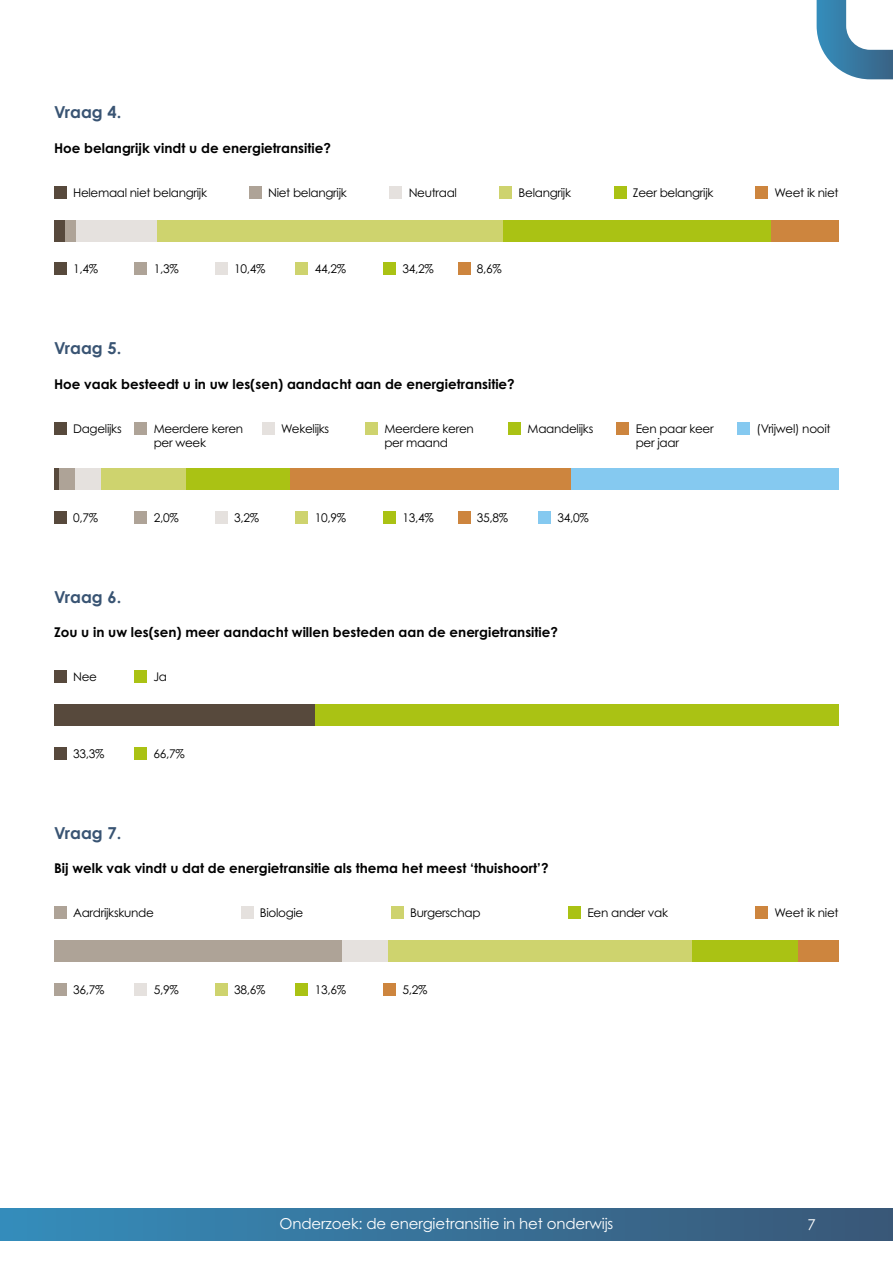
<style>
.page{position:relative;width:893px;height:1263px;background:#fff}
.page>*{position:absolute;margin:0;border:0;box-sizing:border-box;transform-origin:0 0}
.t1{font:700 16.5px "Century Gothic Pro";color:#395473}
.t2{font:15px "Century Gothic Pro";letter-spacing:-.01em;color:#fff}
.t3{font:700 13.5px "Century Gothic Pro";color:#000}
.t4{font:12px/14.4px "Century Gothic Pro";letter-spacing:-.025em;color:#000}
</style>
<div class="page">
<div style="left:0;top:1209px;width:893px;height:31px;background:linear-gradient(to right,#358dbb,#3a5776)"></div>
<svg style="left:817px;top:0;width:76px;height:79px"></svg>
<div style="left:54px;top:262px;width:13px;height:13px;background:#57493c"></div>
<div style="left:54px;top:983px;width:13px;height:12px;background:#aea397"></div>
<div style="left:54px;top:747px;width:13px;height:13px;background:#57493c"></div>
<div style="left:54px;top:511px;width:13px;height:13px;background:#57493c"></div>
<div style="left:135px;top:262px;width:12px;height:13px;background:#aea397"></div>
<div style="left:135px;top:983px;width:12px;height:12px;background:#e5e1de"></div>
<div style="left:135px;top:511px;width:12px;height:13px;background:#aea397"></div>
<div style="left:215px;top:262px;width:13px;height:13px;background:#e5e1de"></div>
<div style="left:215px;top:983px;width:13px;height:12px;background:#ced36e"></div>
<div style="left:215px;top:511px;width:13px;height:13px;background:#e5e1de"></div>
<div style="left:296px;top:262px;width:12px;height:13px;background:#ced36e"></div>
<div style="left:296px;top:983px;width:12px;height:12px;background:#aac214"></div>
<div style="left:296px;top:511px;width:12px;height:13px;background:#ced36e"></div>
<div style="left:383px;top:262px;width:13px;height:13px;background:#aac214"></div>
<div style="left:134px;top:747px;width:13px;height:13px;background:#aac214"></div>
<div style="left:383px;top:511px;width:13px;height:13px;background:#aac214"></div>
<div style="left:458px;top:262px;width:12px;height:13px;background:#cd853e"></div>
<div style="left:383px;top:983px;width:13px;height:12px;background:#cd853e"></div>
<div style="left:458px;top:511px;width:12px;height:13px;background:#cd853e"></div>
<div style="left:538px;top:511px;width:13px;height:13px;background:#85c9f0"></div>
<div style="left:54px;top:186px;width:13px;height:13px;background:#57493c"></div>
<div style="left:54px;top:906px;width:13px;height:13px;background:#aea397"></div>
<div style="left:54px;top:670px;width:13px;height:13px;background:#57493c"></div>
<div style="left:54px;top:422px;width:13px;height:13px;background:#57493c"></div>
<div style="left:249px;top:186px;width:13px;height:13px;background:#aea397"></div>
<div style="left:241px;top:906px;width:12px;height:13px;background:#e5e1de"></div>
<div style="left:135px;top:422px;width:12px;height:13px;background:#aea397"></div>
<div style="left:389px;top:186px;width:13px;height:13px;background:#e5e1de"></div>
<div style="left:391px;top:906px;width:13px;height:13px;background:#ced36e"></div>
<div style="left:262px;top:422px;width:13px;height:13px;background:#e5e1de"></div>
<div style="left:499px;top:186px;width:13px;height:13px;background:#ced36e"></div>
<div style="left:568px;top:906px;width:13px;height:13px;background:#aac214"></div>
<div style="left:365px;top:422px;width:13px;height:13px;background:#ced36e"></div>
<div style="left:614px;top:186px;width:13px;height:13px;background:#aac214"></div>
<div style="left:134px;top:670px;width:13px;height:13px;background:#aac214"></div>
<div style="left:508px;top:422px;width:13px;height:13px;background:#aac214"></div>
<div style="left:755px;top:186px;width:13px;height:13px;background:#cd853e"></div>
<div style="left:755px;top:906px;width:13px;height:13px;background:#cd853e"></div>
<div style="left:617px;top:422px;width:12px;height:13px;background:#cd853e"></div>
<div style="left:737px;top:422px;width:13px;height:13px;background:#85c9f0"></div>
<div style="left:157px;top:220px;width:346px;height:21px;background:#ced36e"></div>
<div style="left:100px;top:468px;width:86px;height:22px;background:#ced36e"></div>
<div style="left:75px;top:220px;width:82px;height:21px;background:#e5e1de"></div>
<div style="left:75px;top:468px;width:25px;height:22px;background:#e5e1de"></div>
<div style="left:54px;top:220px;width:11px;height:21px;background:#57493c"></div>
<div style="left:54px;top:940px;width:288px;height:21px;background:#aea397"></div>
<div style="left:54px;top:704px;width:261px;height:22px;background:#57493c"></div>
<div style="left:54px;top:468px;width:5px;height:22px;background:#57493c"></div>
<div style="left:65px;top:220px;width:10px;height:21px;background:#aea397"></div>
<div style="left:59px;top:468px;width:16px;height:22px;background:#aea397"></div>
<div style="left:503px;top:220px;width:268px;height:21px;background:#aac214"></div>
<div style="left:315px;top:704px;width:524px;height:22px;background:#aac214"></div>
<div style="left:186px;top:468px;width:105px;height:22px;background:#aac214"></div>
<div style="left:771px;top:220px;width:68px;height:21px;background:#cd853e"></div>
<div style="left:798px;top:940px;width:41px;height:21px;background:#cd853e"></div>
<div style="left:691px;top:940px;width:107px;height:21px;background:#aac214"></div>
<div style="left:291px;top:468px;width:281px;height:22px;background:#cd853e"></div>
<div style="left:572px;top:468px;width:267px;height:22px;background:#85c9f0"></div>
<div style="left:342px;top:940px;width:46px;height:21px;background:#e5e1de"></div>
<div style="left:388px;top:940px;width:303px;height:21px;background:#ced36e"></div>
<h1 class="t1" style="left:54px;top:102px;width:69px">Vraag 4.</h1>
<p class="t3" style="left:54px;top:140px;width:278px">Hoe belangrijk vindt u de energietransitie?</p>
<p class="t4" style="left:73px;top:185px;width:135px">Helemaal niet belangrijk</p>
<p class="t4" style="left:268px;top:185px;width:80px">Niet belangrijk</p>
<p class="t4" style="left:409px;top:185px;width:50px">Neutraal</p>
<p class="t4" style="left:519px;top:185px;width:54px">Belangrijk</p>
<p class="t4" style="left:73px;top:262px;width:27px">1,4%</p>
<p class="t4" style="left:154px;top:262px;width:27px">1,3%</p>
<p class="t4" style="left:234px;top:262px;width:33px">10,4%</p>
<p class="t4" style="left:315px;top:262px;width:33px">44,2%</p>
<p class="t4" style="left:402px;top:262px;width:33px">34,2%</p>
<p class="t4" style="left:477px;top:262px;width:27px">8,6%</p>
<h1 class="t1" style="left:54px;top:338px;width:69px">Vraag 5.</h1>
<p class="t3" style="left:54px;top:376px;width:462px">Hoe vaak besteedt u in uw les(sen) aandacht aan de energietransitie?</p>
<p class="t4" style="left:73px;top:421px;width:50px">Dagelijks</p>
<p class="t4" style="left:154px;top:421px;width:91px">Meerdere keren per week</p>
<p class="t4" style="left:281px;top:421px;width:50px">Wekelijks</p>
<p class="t4" style="left:384px;top:421px;width:91px">Meerdere keren per maand</p>
<p class="t4" style="left:528px;top:421px;width:67px">Maandelijks</p>
<p class="t4" style="left:73px;top:510px;width:27px">0,7%</p>
<p class="t4" style="left:154px;top:510px;width:27px">2,0%</p>
<p class="t4" style="left:234px;top:510px;width:27px">3,2%</p>
<p class="t4" style="left:315px;top:510px;width:33px">10,9%</p>
<p class="t4" style="left:402px;top:510px;width:33px">13,4%</p>
<p class="t4" style="left:477px;top:510px;width:33px">35,8%</p>
<p class="t4" style="left:557px;top:510px;width:33px">34,0%</p>
<h1 class="t1" style="left:54px;top:586px;width:69px">Vraag 6.</h1>
<p class="t3" style="left:54px;top:624px;width:505px">Zou u in uw les(sen) meer aandacht willen besteden aan de energietransitie?</p>
<p class="t4" style="left:73px;top:669px;width:25px">Nee</p>
<p class="t4" style="left:73px;top:746px;width:33px">33,3%</p>
<p class="t4" style="left:153px;top:669px;width:15px">Ja</p>
<p class="t4" style="left:153px;top:746px;width:33px">66,7%</p>
<h1 class="t1" style="left:54px;top:822px;width:69px">Vraag 7.</h1>
<p class="t3" style="left:54px;top:860px;width:496px">Bij welk vak vindt u dat de energietransitie als thema het meest ‘thuishoort’?</p>
<p class="t4" style="left:633px;top:185px;width:82px">Zeer belangrijk</p>
<p class="t4" style="left:775px;top:185px;width:65px">Weet ik niet</p>
<p class="t4" style="left:636px;top:421px;width:80px">Een paar keer per jaar</p>
<p class="t4" style="left:756px;top:421px;width:76px">(Vrijwel) nooit</p>
<p class="t4" style="left:73px;top:905px;width:82px">Aardrijkskunde</p>
<p class="t4" style="left:260px;top:905px;width:45px">Biologie</p>
<p class="t4" style="left:410px;top:905px;width:72px">Burgerschap</p>
<p class="t4" style="left:587px;top:905px;width:82px">Een ander vak</p>
<p class="t4" style="left:775px;top:905px;width:65px">Weet ik niet</p>
<p class="t4" style="left:73px;top:982px;width:33px">36,7%</p>
<p class="t4" style="left:154px;top:982px;width:27px">5,9%</p>
<p class="t4" style="left:234px;top:982px;width:33px">38,6%</p>
<p class="t4" style="left:315px;top:982px;width:33px">13,6%</p>
<p class="t4" style="left:402px;top:982px;width:27px">5,2%</p>
<p class="t2" style="left:280px;top:1215px;width:335px">Onderzoek: de energietransitie in het onderwijs</p>
<p class="t2" style="left:808px;top:1216px;width:10px">7</p>
</div>
